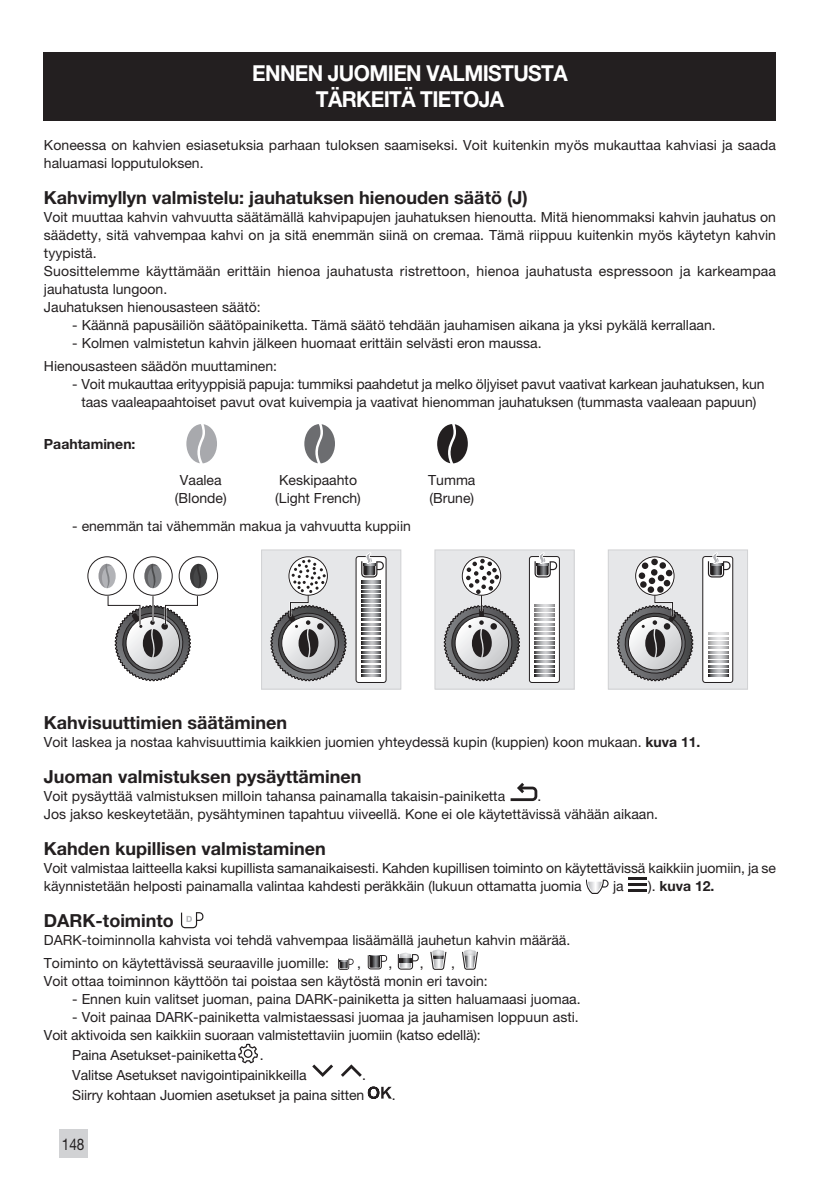
<style>
.page{position:relative;width:834px;height:1187px;background:#fff}
.page>*{position:absolute;margin:0;border:0;box-sizing:border-box;transform-origin:0 0}
.t1{font:700 22px/26.4px "Helvetica Neue LT Std";letter-spacing:-.03em;color:#fff;text-align:center;scale:.95 1}
.t2{font:700 18px "Helvetica Neue LT Std";color:#231f20}
.t3{font:16px "Helvetica Neue LT Std";color:#231f20;scale:.85 1}
.t4{font:14px/18px "Helvetica Neue LT Std";color:#231f20}
.t5{font:700 14px "Helvetica Neue LT Std";color:#231f20}
.s1{font-weight:700}
.s2{font-weight:400}
</style>
<div class="page">
<div style="left:44px;top:52px;width:731px;height:68px;background:#231f20"></div>
<svg style="left:186px;top:424px;width:31px;height:39px"></svg>
<svg style="left:304px;top:424px;width:31px;height:39px"></svg>
<svg style="left:437px;top:424px;width:31px;height:39px"></svg>
<div style="left:608px;top:550px;width:139px;height:139px;background:#e6e7e9"></div>
<div style="left:702px;top:556px;width:30px;height:126px;background:#fff;border-radius:3px"></div>
<div style="left:702px;top:556px;width:30px;height:127px;border:1px solid #231f20;border-radius:3px"></div>
<svg style="left:635px;top:557px;width:38px;height:38px"></svg>
<div style="left:634px;top:556px;width:40px;height:40px;border:2px solid #fff;border-radius:50%"></div>
<div style="left:635px;top:556px;width:39px;height:39px;border:1px solid #231f20;border-radius:50%"></div>
<svg style="left:707px;top:553px;width:23px;height:24px"></svg>
<div style="left:607px;top:549px;width:140px;height:140px;border:1px solid #d1d2d4"></div>
<div style="left:261px;top:550px;width:139px;height:139px;background:#e6e7e9"></div>
<div style="left:356px;top:556px;width:30px;height:126px;background:#fff;border-radius:3px"></div>
<div style="left:355px;top:556px;width:31px;height:127px;border:1px solid #231f20;border-radius:3px"></div>
<div style="left:261px;top:549px;width:140px;height:140px;border:1px solid #d1d2d4"></div>
<div style="left:434px;top:550px;width:140px;height:139px;background:#e6e7e9"></div>
<div style="left:529px;top:556px;width:30px;height:127px;border:1px solid #231f20;border-radius:3px"></div>
<div style="left:434px;top:549px;width:140px;height:140px;border:1px solid #d1d2d4"></div>
<svg style="left:261px;top:550px;width:122px;height:139px"></svg>
<svg style="left:434px;top:553px;width:123px;height:136px"></svg>
<div style="left:638px;top:572px;width:7px;height:7px;background:#231f20;border-radius:50%"></div>
<svg style="left:639px;top:581px;width:7px;height:7px"></svg>
<div style="left:657px;top:586px;width:6px;height:7px;background:#231f20;border-radius:50%"></div>
<div style="left:647px;top:586px;width:6px;height:7px;background:#231f20;border-radius:50%"></div>
<div style="left:663px;top:580px;width:7px;height:6px;background:#231f20;border-radius:50%"></div>
<svg style="left:650px;top:569px;width:7px;height:7px"></svg>
<div style="left:657px;top:575px;width:7px;height:6px;background:#231f20;border-radius:50%"></div>
<div style="left:648px;top:577px;width:7px;height:7px;background:#231f20;border-radius:50%"></div>
<div style="left:665px;top:570px;width:7px;height:6px;background:#231f20;border-radius:50%"></div>
<div style="left:641px;top:562px;width:7px;height:7px;background:#231f20;border-radius:50%"></div>
<div style="left:659px;top:562px;width:6px;height:7px;background:#231f20;border-radius:50%"></div>
<svg style="left:651px;top:559px;width:6px;height:6px"></svg>
<svg style="left:361px;top:674px;width:20px;height:3px"></svg>
<svg style="left:361px;top:670px;width:20px;height:2px"></svg>
<svg style="left:361px;top:665px;width:20px;height:2px"></svg>
<svg style="left:361px;top:660px;width:20px;height:3px"></svg>
<svg style="left:361px;top:656px;width:20px;height:2px"></svg>
<svg style="left:361px;top:651px;width:20px;height:2px"></svg>
<svg style="left:361px;top:646px;width:20px;height:3px"></svg>
<svg style="left:361px;top:642px;width:20px;height:2px"></svg>
<svg style="left:361px;top:637px;width:20px;height:2px"></svg>
<svg style="left:361px;top:632px;width:20px;height:3px"></svg>
<svg style="left:361px;top:628px;width:20px;height:2px"></svg>
<svg style="left:361px;top:623px;width:20px;height:2px"></svg>
<svg style="left:361px;top:618px;width:20px;height:3px"></svg>
<svg style="left:361px;top:614px;width:20px;height:2px"></svg>
<svg style="left:361px;top:609px;width:20px;height:2px"></svg>
<svg style="left:361px;top:604px;width:20px;height:3px"></svg>
<svg style="left:361px;top:600px;width:20px;height:2px"></svg>
<svg style="left:361px;top:595px;width:20px;height:2px"></svg>
<svg style="left:361px;top:590px;width:20px;height:3px"></svg>
<svg style="left:361px;top:585px;width:20px;height:3px"></svg>
<svg style="left:361px;top:581px;width:20px;height:2px"></svg>
<svg style="left:608px;top:593px;width:120px;height:96px"></svg>
<svg style="left:708px;top:632px;width:19px;height:3px"></svg>
<div style="left:87px;top:556px;width:40px;height:40px;border:2px solid #fff;border-radius:50%"></div>
<div style="left:87px;top:556px;width:40px;height:39px;border:1px solid #231f20;border-radius:50%"></div>
<div style="left:178px;top:556px;width:40px;height:40px;border:2px solid #fff;border-radius:50%"></div>
<div style="left:179px;top:556px;width:39px;height:39px;border:1px solid #231f20;border-radius:50%"></div>
<svg style="left:98px;top:556px;width:116px;height:126px"></svg>
<svg style="left:510px;top:783px;width:27px;height:18px"></svg>
<svg style="left:586px;top:879px;width:22px;height:14px"></svg>
<svg style="left:628px;top:877px;width:19px;height:2px"></svg>
<hr style="left:628px;top:883px;width:19px;height:3px;background:#231f20">
<hr style="left:628px;top:889px;width:19px;height:3px;background:#231f20">
<svg style="left:181px;top:912px;width:22px;height:16px"></svg>
<svg style="left:338px;top:959px;width:15px;height:11px"></svg>
<svg style="left:367px;top:955px;width:20px;height:14px"></svg>
<svg style="left:397px;top:952px;width:21px;height:17px"></svg>
<svg style="left:430px;top:949px;width:16px;height:21px"></svg>
<svg style="left:462px;top:949px;width:15px;height:21px"></svg>
<svg style="left:238px;top:1044px;width:20px;height:19px"></svg>
<svg style="left:312px;top:1064px;width:21px;height:13px"></svg>
<svg style="left:341px;top:1064px;width:20px;height:13px"></svg>
<svg style="left:368px;top:1086px;width:23px;height:13px"></svg>
<div style="left:59px;top:1129px;width:28px;height:29px;background:#d1d2d4"></div>
<h1 class="t1" style="left:252px;top:59px;width:333px">ENNEN JUOMIEN VALMISTUSTA<br>TÄRKEITÄ TIETOJA</h1>
<p class="t4" style="left:44px;top:135px;width:733px">Koneessa on kahvien esiasetuksia parhaan tuloksen saamiseksi. Voit kuitenkin myös mukauttaa kahviasi ja saada haluamasi lopputuloksen.</p>
<p class="t2" style="left:44px;top:186px;width:485px">Kahvimyllyn valmistelu: jauhatuksen hienouden säätö (J)</p>
<p class="t4" style="left:44px;top:207px;width:733px">Voit muuttaa kahvin vahvuutta säätämällä kahvipapujen jauhatuksen hienoutta. Mitä hienommaksi kahvin jauhatus on säädetty, sitä vahvempaa kahvi on ja sitä enemmän siinä on cremaa. Tämä riippuu kuitenkin myös käytetyn kahvin tyypistä.<br>Suosittelemme käyttämään erittäin hienoa jauhatusta ristrettoon, hienoa jauhatusta espressoon ja karkeampaa jauhatusta lungoon.<br>Jauhatuksen hienousasteen säätö:</p>
<p class="t4" style="left:72px;top:315px;width:644px">- Käännä papusäiliön säätöpainiketta. Tämä säätö tehdään jauhamisen aikana ja yksi pykälä kerrallaan.</p>
<p class="t4" style="left:44px;top:331px;width:499px;line-height:23.6px;text-indent:28px">- Kolmen valmistetun kahvin jälkeen huomaat erittäin selvästi eron maussa.<br>Hienousasteen säädön muuttaminen:</p>
<p class="t4" style="left:72px;top:375px;width:693px;text-align:center">- Voit mukauttaa erityyppisiä papuja: tummiksi paahdetut ja melko öljyiset pavut vaativat karkean jauhatuksen, kun taas vaaleapaahtoiset pavut ovat kuivempia ja vaativat hienomman jauhatuksen (tummasta vaaleaan papuun)</p>
<p class="t5" style="left:44px;top:435px;width:93px">Paahtaminen:</p>
<p class="t4" style="left:180px;top:470px;width:43px">Vaalea</p>
<p class="t4" style="left:279px;top:470px;width:79px">Keskipaahto</p>
<p class="t4" style="left:428px;top:470px;width:49px">Tumma</p>
<p class="t4" style="left:175px;top:488px;width:53px">(Blonde)</p>
<p class="t4" style="left:275px;top:488px;width:87px">(Light French)</p>
<p class="t4" style="left:429px;top:488px;width:46px">(Brune)</p>
<p class="t4" style="left:72px;top:516px;width:340px">- enemmän tai vähemmän makua ja vahvuutta kuppiin</p>
<p class="t2" style="left:44px;top:711px;width:244px">Kahvisuuttimien säätäminen</p>
<p class="t4" style="left:44px;top:732px;width:657px">Voit laskea ja nostaa kahvisuuttimia kaikkien juomien yhteydessä kupin (kuppien) koon mukaan. <span class="s1">kuva 11.</span></p>
<p class="t2" style="left:44px;top:765px;width:319px">Juoman valmistuksen pysäyttäminen</p>
<p class="t4" style="left:44px;top:786px;width:462px">Voit pysäyttää valmistuksen milloin tahansa painamalla takaisin-painiketta</p>
<p class="t4" style="left:44px;top:786px;width:615px;text-indent:493px">.<br>Jos jakso keskeytetään, pysähtyminen tapahtuu viiveellä. Kone ei ole käytettävissä vähään aikaan.</p>
<p class="t2" style="left:44px;top:837px;width:283px">Kahden kupillisen valmistaminen</p>
<p class="t4" style="left:44px;top:858px;width:733px">Voit valmistaa laitteella kaksi kupillista samanaikaisesti. Kahden kupillisen toiminto on käytettävissä kaikkiin juomiin, ja se käynnistetään helposti painamalla valintaa kahdesti peräkkäin (lukuun ottamatta juomia</p>
<p class="t4" style="left:612px;top:876px;width:12px">ja</p>
<p class="t5" style="left:648px;top:877px;width:68px"><span class="s2">).</span> kuva 12.</p>
<p class="t2" style="left:44px;top:909px;width:131px">DARK-toiminto</p>
<p class="t4" style="left:44px;top:928px;width:527px;line-height:23.6px">DARK-toiminnolla kahvista voi tehdä vahvempaa lisäämällä jauhetun kahvin määrää.<br>Toiminto on käytettävissä seuraaville juomille:</p>
<p class="t4" style="left:44px;top:954px;width:445px;text-indent:407px">,<br>Voit ottaa toiminnon käyttöön tai poistaa sen käytöstä monin eri tavoin:</p>
<p class="t4" style="left:72px;top:990px;width:509px">- Ennen kuin valitset juoman, paina DARK-painiketta ja sitten haluamaasi juomaa.</p>
<p class="t4" style="left:44px;top:1008px;width:536px;text-indent:28px">- Voit painaa DARK-painiketta valmistaessasi juomaa ja jauhamisen loppuun asti.<br>Voit aktivoida sen kaikkiin suoraan valmistettaviin juomiin (katso edellä):</p>
<p class="t4" style="left:72px;top:1046px;width:165px">Paina Asetukset-painiketta</p>
<p class="t4" style="left:357px;top:954px;width:5px">,</p>
<p class="t4" style="left:388px;top:954px;width:5px">,</p>
<p class="t4" style="left:419px;top:954px;width:5px">,</p>
<p class="t4" style="left:72px;top:1045px;width:236px;line-height:20px;text-indent:187px">.<br>Valitse Asetukset navigointipainikkeilla</p>
<p class="t4" style="left:72px;top:1065px;width:295px;line-height:20px;text-align:right">.<br>Siirry kohtaan Juomien asetukset ja paina sitten</p>
<p class="t4" style="left:391px;top:1086px;width:5px">.</p>
<p class="t3" style="left:62px;top:1135px;width:28px">148</p>
</div>
